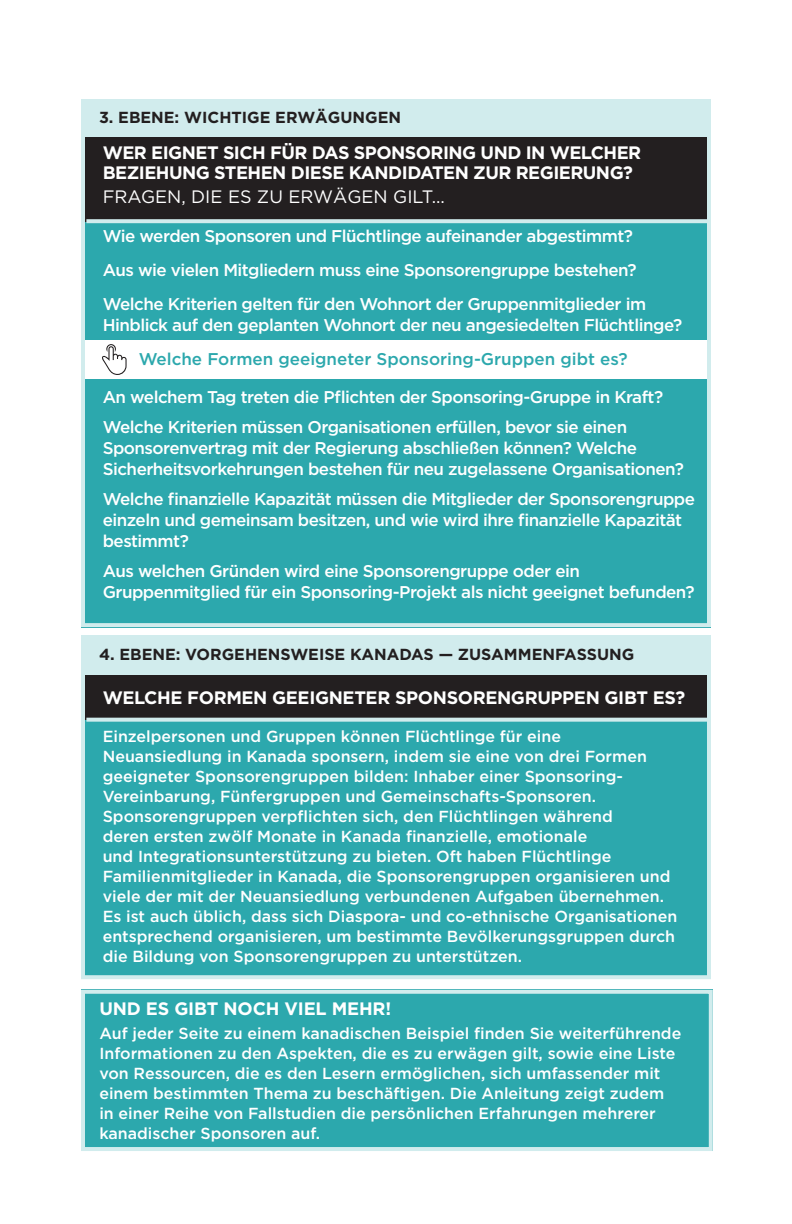
<style>
.page{position:relative;width:792px;height:1224px;background:#fff}
.page>*{position:absolute;margin:0;border:0;box-sizing:border-box;transform-origin:0 0}
.t1{font:700 18px/20px "Gotham";letter-spacing:-.03em;color:#fff}
.t2{font:18px "Gotham";color:#fff}
.t3{font:700 18px "Gotham";letter-spacing:-.01em;color:#fff}
.t4{font:500 17px/21px "Gotham";letter-spacing:-.03em;color:#fff}
.t5{font:500 17px "Gotham";color:#2ca8ad}
.t6{font:500 16px/20px "Gotham";color:#fff}
.t7{font:700 16px "Gotham";color:#231f20}
</style>
<div class="page">
<div style="left:81px;top:99px;width:630px;height:528px;background:#2ca8ad"></div>
<div style="left:81px;top:636px;width:630px;height:343px;background:#2ca8ad"></div>
<div style="left:81px;top:990px;width:632px;height:161px;background:#2ca8ad"></div>
<div style="left:81px;top:990px;width:632px;height:161px;border:4px solid #d1eced"></div>
<div style="left:81px;top:128px;width:630px;height:94px;background:#231f20"></div>
<div style="left:81px;top:666px;width:630px;height:54px;background:#231f20"></div>
<div style="left:81px;top:340px;width:630px;height:39px;background:#fff"></div>
<div style="left:81px;top:99px;width:630px;height:38px;background:#d1eced"></div>
<div style="left:81px;top:636px;width:630px;height:39px;background:#d1eced"></div>
<svg style="left:86px;top:219px;width:620px;height:4px;fill:#d1eced"></svg>
<svg style="left:86px;top:718px;width:620px;height:4px;fill:#d1eced"></svg>
<div style="left:81px;top:99px;width:630px;height:528px;border:4px solid #d1eced"></div>
<div style="left:81px;top:636px;width:630px;height:343px;border:4px solid #d1eced"></div>
<svg style="left:102px;top:344px;width:25px;height:31px"></svg>
<p class="t7" style="left:99px;top:108px;width:304px">3. EBENE: WICHTIGE ERWÄGUNGEN</p>
<p class="t1" style="left:103px;top:142px;width:540px">WER EIGNET SICH FÜR DAS SPONSORING UND IN WELCHER<br>BEZIEHUNG STEHEN DIESE KANDIDATEN ZUR REGIERUNG?</p>
<p class="t2" style="left:103px;top:186px;width:344px">FRAGEN, DIE ES ZU ERWÄGEN GILT...</p>
<p class="t4" style="left:103px;top:225px;width:532px">Wie werden Sponsoren und Flüchtlinge aufeinander abgestimmt?</p>
<p class="t4" style="left:103px;top:259px;width:536px">Aus wie vielen Mitgliedern muss eine Sponsorengruppe bestehen?</p>
<p class="t4" style="left:103px;top:293px;width:581px">Welche Kriterien gelten für den Wohnort der Gruppenmitglieder im<br>Hinblick auf den geplanten Wohnort der neu angesiedelten Flüchtlinge?</p>
<p class="t5" style="left:139px;top:349px;width:490px">Welche Formen geeigneter Sponsoring-Gruppen gibt es?</p>
<p class="t4" style="left:103px;top:386px;width:562px">An welchem Tag treten die Pflichten der Sponsoring-Gruppe in Kraft?</p>
<p class="t4" style="left:103px;top:416px;width:583px">Welche Kriterien müssen Organisationen erfüllen, bevor sie einen<br>Sponsorenvertrag mit der Regierung abschließen können? Welche<br>Sicherheitsvorkehrungen bestehen für neu zugelassene Organisationen?</p>
<p class="t4" style="left:103px;top:488px;width:594px">Welche finanzielle Kapazität müssen die Mitglieder der Sponsorengruppe einzeln und gemeinsam besitzen, und wie wird ihre finanzielle Kapazität bestimmt?</p>
<p class="t4" style="left:103px;top:560px;width:593px">Aus welchen Gründen wird eine Sponsorengruppe oder ein<br>Gruppenmitglied für ein Sponsoring-Projekt als nicht geeignet befunden?</p>
<p class="t7" style="left:99px;top:646px;width:537px">4. EBENE: VORGEHENSWEISE KANADAS — ZUSAMMENFASSUNG</p>
<p class="t1" style="left:103px;top:687px;width:584px">WELCHE FORMEN GEEIGNETER SPONSORENGRUPPEN GIBT ES?</p>
<p class="t6" style="left:103px;top:726px;width:576px">Einzelpersonen und Gruppen können Flüchtlinge für eine Neuansiedlung in Kanada sponsern, indem sie eine von drei Formen geeigneter Sponsorengruppen bilden: Inhaber einer Sponsoring-Vereinbarung, Fünfergruppen und Gemeinschafts-Sponsoren.<br>Sponsorengruppen verpflichten sich, den Flüchtlingen während<br>deren ersten zwölf Monate in Kanada finanzielle, emotionale<br>und Integrationsunterstützung zu bieten. Oft haben Flüchtlinge Familienmitglieder in Kanada, die Sponsorengruppen organisieren und viele der mit der Neuansiedlung verbundenen Aufgaben übernehmen.<br>Es ist auch üblich, dass sich Diaspora- und co-ethnische Organisationen entsprechend organisieren, um bestimmte Bevölkerungsgruppen durch die Bildung von Sponsorengruppen zu unterstützen.</p>
<p class="t3" style="left:99px;top:998px;width:293px">UND ES GIBT NOCH VIEL MEHR!</p>
<p class="t6" style="left:99px;top:1023px;width:583px">Auf jeder Seite zu einem kanadischen Beispiel finden Sie weiterführende Informationen zu den Aspekten, die es zu erwägen gilt, sowie eine Liste von Ressourcen, die es den Lesern ermöglichen, sich umfassender mit einem bestimmten Thema zu beschäftigen. Die Anleitung zeigt zudem in einer Reihe von Fallstudien die persönlichen Erfahrungen mehrerer kanadischer Sponsoren auf.</p>
</div>
